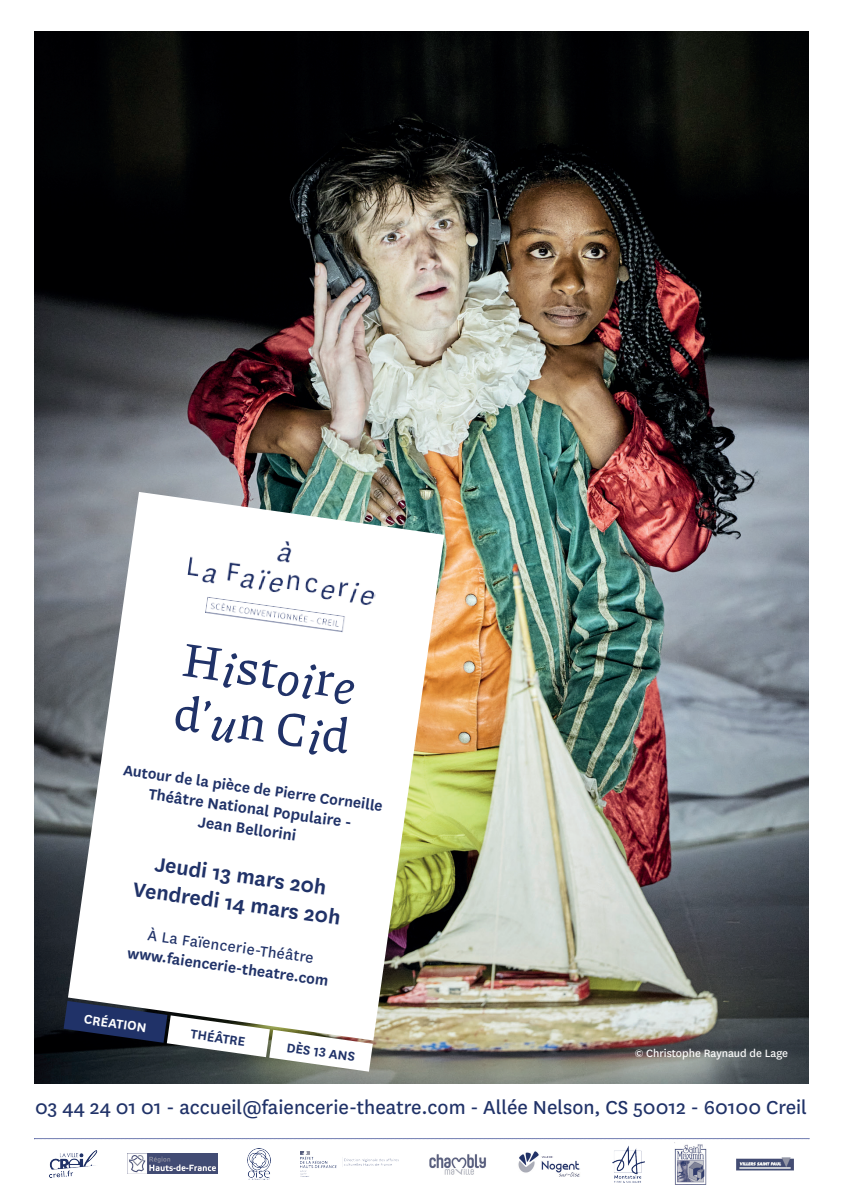
<style>
.page{position:relative;width:842px;height:1191px;background:#fff}
.page>*{position:absolute;margin:0;border:0;box-sizing:border-box;transform-origin:0 0}
.t1{font:500 48.6px/54.3px "Piazzolla";color:#203268}
.t2{font:600 23.3px/27.8px "National";color:#203268;text-align:center}
.t3{font:21.9px "National";color:#203268}
.t4{font:600 17.4px/20.6px "National";color:#203268;text-align:center}
.t5{font:600 16.9px "National";color:#203268}
.t6{font:16.9px "National";color:#203268}
.t7{font:600 16.8px "National";color:#203268}
.t8{font:600 14.8px "National";color:#203268}
.t9{font:600 14.8px "National";color:#fff}
.t10{font:12.4px "National";color:#fff}
.s1{font-style:italic}
</style>
<div class="page">
<img style="left:34px;top:32px;width:774px;height:1051px">
<img style="left:247px;top:1148px;width:24px;height:31px">
<img style="left:300px;top:1151px;width:99px;height:24px">
<img style="left:49px;top:1150px;width:49px;height:27px">
<img style="left:127px;top:1153px;width:91px;height:20px">
<img style="left:674px;top:1142px;width:33px;height:42px">
<img style="left:736px;top:1157px;width:58px;height:13px">
<img style="left:429px;top:1154px;width:57px;height:21px">
<img style="left:518px;top:1151px;width:62px;height:26px">
<img style="left:612px;top:1145px;width:33px;height:37px">
<svg style="left:34px;top:1138px;width:775px;height:1px"></svg>
<svg style="left:68px;top:492px;width:376px;height:548px"></svg>
<img style="left:183px;top:528px;width:198px;height:108px">
<svg style="left:64px;top:1001px;width:309px;height:70px"></svg>
<h1 class="t1" style="left:186px;top:631px;width:179px;rotate:8deg">H<span class="s1">i</span>st<span class="s1">oi</span>r<span class="s1">e </span>d’<span class="s1">u</span>n C<span class="s1">i</span>d</h1>
<p class="t7" style="left:125px;top:758px;width:263px;rotate:8deg">Autour de la pièce de Pierre Corneille</p>
<p class="t4" style="left:150px;top:782px;width:206px;rotate:8deg">Théâtre National Populaire -<br>Jean Bellorini</p>
<p class="t2" style="left:139px;top:846px;width:211px;rotate:8deg">Jeudi 13 mars 20h<br>Vendredi 14 mars 20h</p>
<p class="t6" style="left:150px;top:923px;width:169px;rotate:8deg">À La Faïencerie-Théâtre</p>
<p class="t5" style="left:129px;top:941px;width:204px;rotate:8deg">www.faiencerie-theatre.com</p>
<p class="t9" style="left:86px;top:1008px;width:64px;rotate:8deg">CRÉATION</p>
<p class="t8" style="left:192px;top:1023px;width:57px;rotate:8deg">THÉÂTRE</p>
<p class="t8" style="left:288px;top:1037px;width:70px;rotate:8deg">DÈS 13 ANS</p>
<p class="t10" style="left:635px;top:1045px;width:155px">© Christophe Raynaud de Lage</p>
<p class="t3" style="left:35px;top:1092px;width:773px">03 44 24 01 01 - accueil@faiencerie-theatre.com - Allée Nelson, CS 50012 - 60100 Creil</p>
</div>
